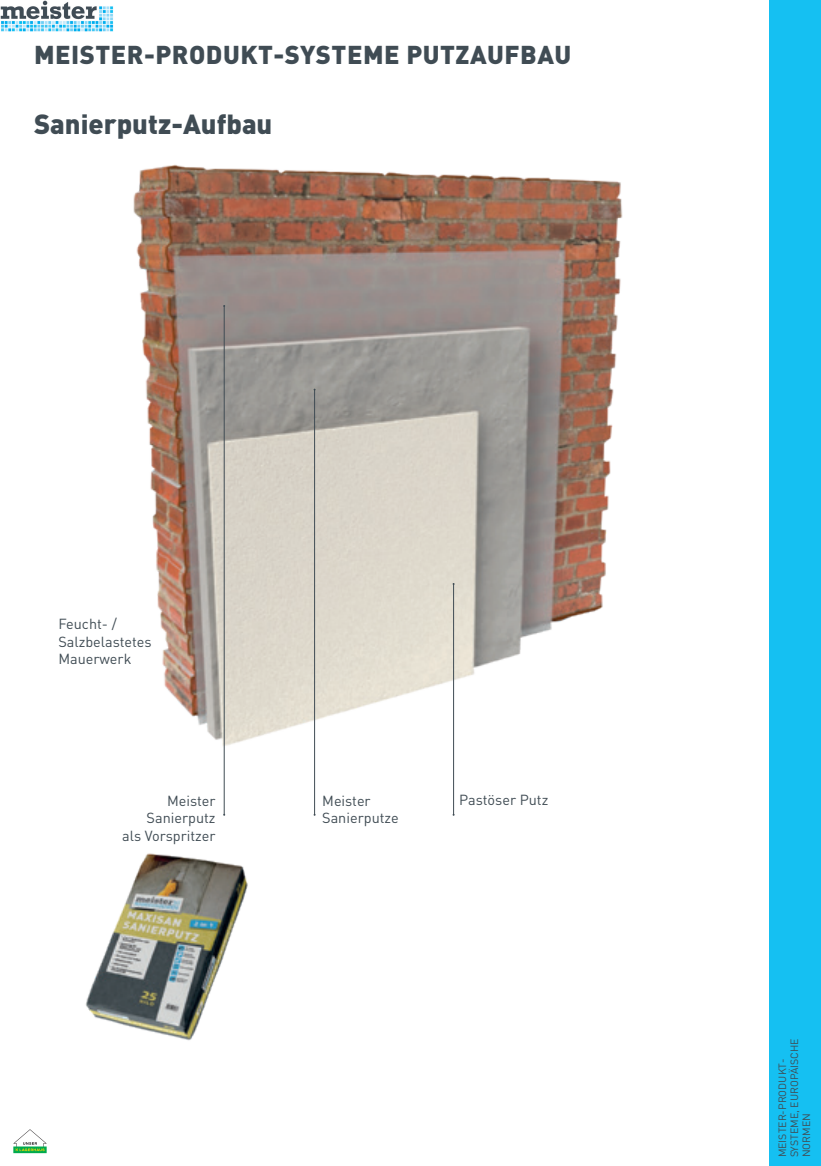
<style>
.page{position:relative;width:821px;height:1166px;background:#fff}
.page>*{position:absolute;margin:0;border:0;box-sizing:border-box;transform-origin:0 0}
.t1{font:900 27.3px "DIN";color:#404c54}
.t2{font:900 25.5px "DIN";letter-spacing:.02em;color:#404c54}
.t3{font:14.4px/17.5px "DIN";color:#404c54}
.t4{font:10.5px/12px "DIN";color:#404c54}
</style>
<div class="page">
<img style="left:85px;top:853px;width:163px;height:188px">
<img style="left:133px;top:164px;width:490px;height:585px">
<hr style="left:224px;top:306px;width:1px;height:508px;background:#404c54">
<hr style="left:314px;top:389px;width:1px;height:425px;background:#404c54">
<hr style="left:453px;top:583px;width:1px;height:231px;background:#404c54">
<div style="left:770px;top:0;width:51px;height:1165px;background:#15c0f2"></div>
<img style="left:1px;top:1px;width:112px;height:31px">
<img style="left:13px;top:1129px;width:34px;height:25px">
<h2 class="t2" style="left:34px;top:38px;width:539px">MEISTER-PRODUKT-SYSTEME PUTZAUFBAU</h2>
<h1 class="t1" style="left:34px;top:105px;width:240px">Sanierputz-Aufbau</h1>
<p class="t3" style="left:58px;top:614px;width:95px">Feucht- /<br>Salzbelastetes<br>Mauerwerk</p>
<p class="t3" style="left:122px;top:791px;width:95px;text-align:right">Meister<br>Sanierputz<br>als Vorspritzer</p>
<p class="t3" style="left:322px;top:791px;width:78px">Meister<br>Sanierputze</p>
<p class="t3" style="left:459px;top:790px;width:91px">Pastöser Putz</p>
<p class="t4" style="left:776px;top:1157px;width:120px;rotate:-90deg">MEISTER-PRODUKT-<br>SYSTEME, EUROPÄISCHE<br>NORMEN</p>
</div>
